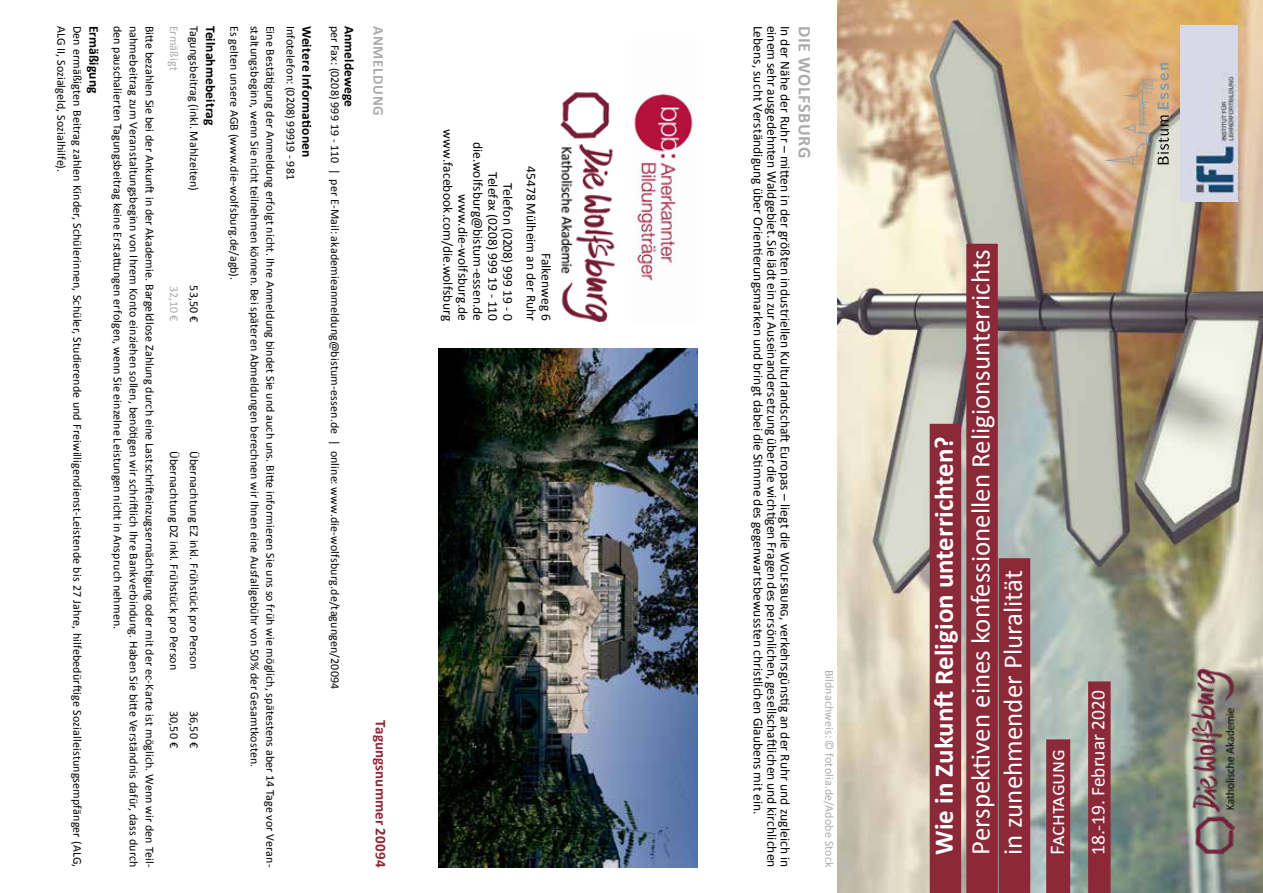
<style>
.page{position:relative;width:1263px;height:893px;background:#fff}
.page>*{position:absolute;margin:0;border:0;box-sizing:border-box;transform-origin:0 0}
.t1{font:27px/32.4px "Calibri";color:#fff}
.t2{font:700 27px "Calibri";color:#fff}
.t3{font:21px "Calibri";color:#fff}
.t4{font:19.5px "Calibri";color:#fff}
.t5{font:700 18px "Calibri";letter-spacing:.035em;color:#adabad}
.t6{font:700 15px "Calibri";letter-spacing:.005em;color:#8b2939}
.t7{font:700 15px "Calibri";letter-spacing:.045em;color:#adabad}
.t8{font:13.5px/15px "Calibri";letter-spacing:.005em;color:#000;text-align:right}
.t9{font:700 13.5px "Calibri";letter-spacing:.01em;color:#000}
.t10{font:12px/24.5px "Calibri";letter-spacing:.01em;color:#000}
.t11{font:12px "Calibri";letter-spacing:.01em;color:#adabad}
</style>
<div class="page">
<img style="left:838px;top:0;width:425px;height:893px">
<img style="left:438px;top:349px;width:260px;height:518px">
<img style="left:560px;top:92px;width:56px;height:229px">
<img style="left:634px;top:94px;width:59px;height:187px">
<img style="left:1188px;top:668px;width:48px;height:189px">
<img style="left:1181px;top:26px;width:56px;height:176px">
<svg style="left:1104px;top:62px;width:65px;height:103px;background:#ceae8c"></svg>
<div style="left:930px;top:424px;width:31px;height:469px;background:#8b2939"></div>
<div style="left:966px;top:244px;width:32px;height:649px;background:#8b2939"></div>
<div style="left:999px;top:558px;width:31px;height:335px;background:#8b2939"></div>
<div style="left:1046px;top:739px;width:24px;height:154px;background:#8b2939"></div>
<div style="left:1088px;top:681px;width:22px;height:212px;background:#8b2939"></div>
<p class="t10" style="left:74px;top:26px;width:148px;rotate:90deg">ALG II, Sozialgeld, Sozialhilfe).</p>
<p class="t10" style="left:90px;top:26px;width:843px;rotate:90deg">Den ermäßigten Beitrag zahlen Kinder, Schülerinnen, Schüler, Studierende und Freiwilligendienst-Leistende bis 27 Jahre, hilfebedürftige Sozialleistungsempfänger (ALG,</p>
<p class="t9" style="left:103px;top:26px;width:70px;rotate:90deg">Ermäßigung</p>
<p class="t10" style="left:130px;top:26px;width:605px;rotate:90deg">den pauschalierten Tagungsbeitrag keine Erstattungen erfolgen, wenn Sie einzelne Leistungen nicht in Anspruch nehmen.</p>
<p class="t10" style="left:146px;top:26px;width:843px;rotate:90deg">nahmebeitrag zum Veranstaltungsbeginn von Ihrem Konto einziehen sollen, benötigen wir schriftlich Ihre Bankverbindung. Haben Sie bitte Verständnis dafür, dass durch</p>
<p class="t10" style="left:187px;top:26px;width:843px;text-indent:685px;rotate:90deg">30,50 €<br>Bitte bezahlen Sie bei der Ankunft in der Akademie. Bargeldlose Zahlung durch eine Lastschrifteinzugsermächtigung oder mit der ec-Karte ist möglich. Wenn wir den Teil-</p>
<p class="t11" style="left:182px;top:26px;width:47px;rotate:90deg">Ermäßigt</p>
<p class="t11" style="left:182px;top:286px;width:37px;rotate:90deg">32,10 €</p>
<p class="t10" style="left:187px;top:451px;width:221px;rotate:90deg">Übernachtung DZ inkl. Frühstück pro Person</p>
<p class="t10" style="left:207px;top:26px;width:166px;rotate:90deg">Tagungsbeitrag (inkl. Mahlzeiten)</p>
<p class="t9" style="left:220px;top:26px;width:102px;rotate:90deg">Teilnahmebeitrag</p>
<p class="t10" style="left:247px;top:26px;width:256px;rotate:90deg">Es gelten unsere AGB (www.die-wolfsburg.de/agb).</p>
<p class="t10" style="left:267px;top:26px;width:743px;rotate:90deg">staltungsbeginn, wenn Sie nicht teilnehmen können. Bei späteren Abmeldungen berechnen wir Ihnen eine Ausfallgebühr von 50% der Gesamtkosten.</p>
<p class="t10" style="left:283px;top:26px;width:843px;rotate:90deg">Eine Bestätigung der Anmeldung erfolgt nicht. Ihre Anmeldung bindet Sie und auch uns. Bitte informieren Sie uns so früh wie möglich, spätestens aber 14 Tage vor Veran-</p>
<p class="t10" style="left:303px;top:26px;width:156px;rotate:90deg">Infotelefon: (0208) 99919 - 981</p>
<p class="t9" style="left:317px;top:26px;width:133px;rotate:90deg">Weitere Informationen</p>
<p class="t10" style="left:348px;top:26px;width:665px;rotate:90deg">per Fax: (0208) 999 19 - 110 | per E-Mail: akademieanmeldung@bistum-essen.de | online: www.die-wolfsburg.de/tagungen/20094</p>
<p class="t9" style="left:359px;top:26px;width:83px;rotate:90deg">Anmeldewege</p>
<p class="t7" style="left:389px;top:26px;width:91px;rotate:90deg">ANMELDUNG</p>
<p class="t10" style="left:207px;top:285px;width:38px;rotate:90deg">53,50 €</p>
<p class="t10" style="left:207px;top:451px;width:219px;rotate:90deg">Übernachtung EZ inkl. Frühstück pro Person</p>
<p class="t10" style="left:207px;top:711px;width:38px;rotate:90deg">36,50 €</p>
<p class="t6" style="left:391px;top:720px;width:149px;rotate:90deg">Tagungsnummer 20094</p>
<p class="t8" style="left:516px;top:129px;width:193px;rotate:90deg">Telefon (0208) 999 19 - 0<br>Telefax (0208) 999 19 - 110 die.wolfsburg@bistum-essen.de www.die-wolfsburg.de www.facebook.com/die.wolfsburg</p>
<p class="t8" style="left:554px;top:166px;width:156px;rotate:90deg">Falkenweg 6<br>45478 Mülheim an der Ruhr</p>
<p class="t8" style="left:766px;top:26px;width:791px;rotate:90deg">Lebens, sucht Verständigung über Orientierungsmarken und bringt dabei die Stimme des gegenwartsbewussten christlichen Glaubens mit ein.</p>
<p class="t8" style="left:780px;top:26px;width:843px;rotate:90deg">einem sehr ausgedehnten Waldgebiet. Sie lädt ein zur Auseinandersetzung über die wichtigen Fragen des persönlichen, gesellschaftlichen und kirchlichen</p>
<p class="t8" style="left:793px;top:26px;width:843px;rotate:90deg">In der Nähe der Ruhr – mitten in der größten industriellen Kulturlandschaft Europas – liegt die Wolfsburg, verkehrsgünstig an der Ruhr und zugleich in</p>
<h3 class="t5" style="left:817px;top:26px;width:134px;rotate:90deg">DIE WOLFSBURG</h3>
<p class="t11" style="left:838px;top:670px;width:199px;rotate:90deg">Bildnachweis: © fotolia.de/Adobe Stock</p>
<h1 class="t2" style="left:925px;top:855px;width:420px;rotate:-90deg">Wie in Zukunft Religion unterrichten?</h1>
<h1 class="t1" style="left:964px;top:855px;width:606px;rotate:-90deg">Perspektiven eines konfessionellen Religionsunterrichts in zunehmender Pluralität</h1>
<h2 class="t3" style="left:1043px;top:855px;width:107px;rotate:-90deg">Fachtagung</h2>
<h3 class="t4" style="left:1084px;top:855px;width:166px;rotate:-90deg">18.-19. Februar 2020</h3>
</div>
